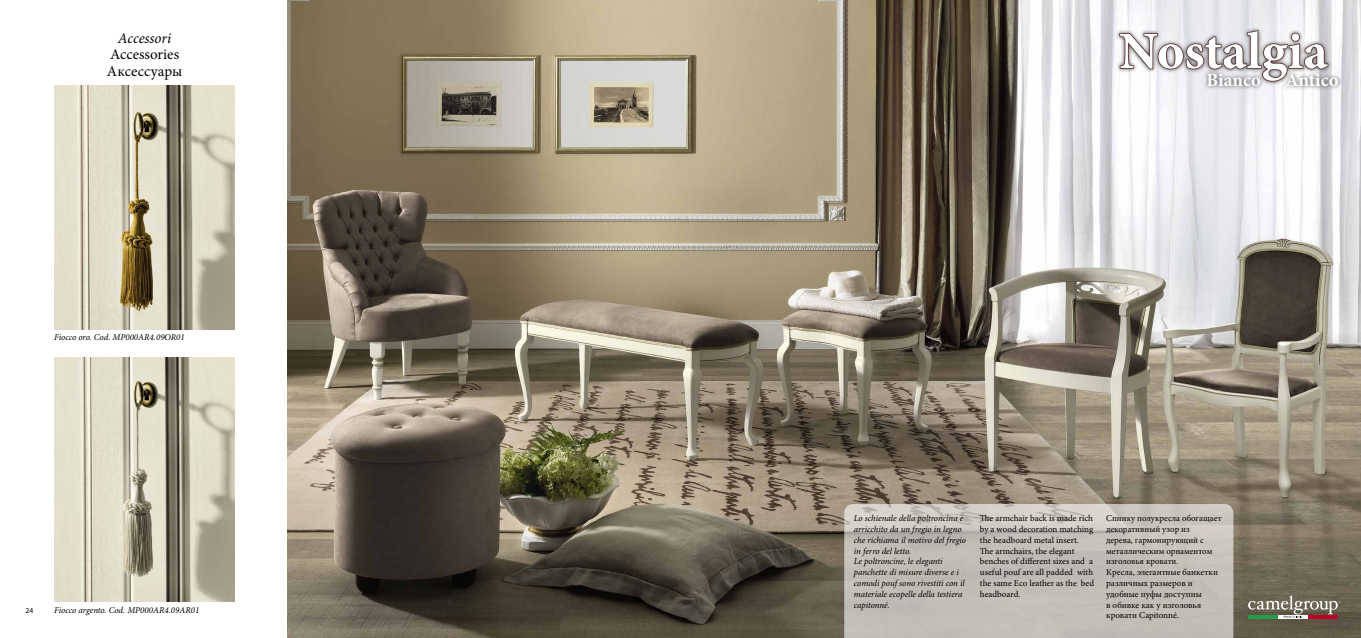
<style>
.page{position:relative;width:1361px;height:638px;background:#fff}
.page>*{position:absolute;margin:0;border:0;box-sizing:border-box;transform-origin:0 0}
.t1{font:700 52.5px "Minion Pro";color:#fff}
.t2{font:700 18.75px "Minion Pro";color:#fff}
.t3{font:15px/16.5px "Minion Pro";color:#000}
.t4{font:italic 15px "Minion Pro";letter-spacing:-.01em;color:#000}
.t5{font:9px/10.8px "Minion Pro";color:#000}
.t6{font:italic 9px/10.8px "Minion Pro";letter-spacing:-.005em;color:#000}
.t7{font:7.5px "Myriad Pro";color:#000}
</style>
<div class="page">
<img style="left:287px;top:0;width:1074px;height:638px">
<img style="left:54px;top:85px;width:181px;height:245px">
<img style="left:54px;top:357px;width:181px;height:245px">
<svg style="left:844px;top:504px;width:389px;height:134px;background:#c4c0b9"></svg>
<div style="left:1115px;top:26px;width:217px;height:60px;background:#000;opacity:.75"></div>
<svg style="left:1118px;top:29px;width:211px;height:53px;background:#a69fa0"></svg>
<div style="left:1203px;top:69px;width:139px;height:21px;background:#000;opacity:.75"></div>
<svg style="left:1248px;top:595px;width:92px;height:23px;background:#857d6e"></svg>
<h3 class="t4" style="left:118px;top:28px;width:55px">Accessori</h3>
<h3 class="t3" style="left:107px;top:46px;width:77px">Accessories<br>Аксессуары</h3>
<p class="t6" style="left:54px;top:332px;width:132px">Fiocco oro. Cod. MP000AR4.09OR01</p>
<p class="t7" style="left:26px;top:605px;width:9px">24</p>
<p class="t6" style="left:54px;top:604px;width:147px">Fiocco argento. Cod. MP000AR4.09AR01</p>
<h1 class="t1" style="left:1119px;top:14px;width:210px">Nostalgia</h1>
<h2 class="t2" style="left:1206px;top:67px;width:56px">Bianco</h2>
<h2 class="t2" style="left:1285px;top:67px;width:55px">Antico</h2>
<p class="t6" style="left:854px;top:513px;width:114px">Lo schienale della poltroncina è arricchito da un fregio in legno che richiama il motivo del fregio in ferro del letto.<br>Le poltroncine, le eleganti panchette di misure diverse e i comodi pouf sono rivestiti con il materiale ecopelle della testiera capitonné.</p>
<p class="t5" style="left:980px;top:513px;width:116px">The armchair back is made rich by a wood decoration matching the headboard metal insert.<br>The armchairs, the elegant benches of different sizes and a useful pouf are all padded with the same Eco leather as the bed headboard.</p>
<p class="t5" style="left:1106px;top:513px;width:117px">Спинку полукресла обогащает декоративный узор из<br>дерева, гармонирующий с металлическим орнаментом изголовья кровати.<br>Кресла, элегантные банкетки различных размеров и удобные пуфы доступны<br>в обивке как у изголовья кровати Capitonné.</p>
</div>
